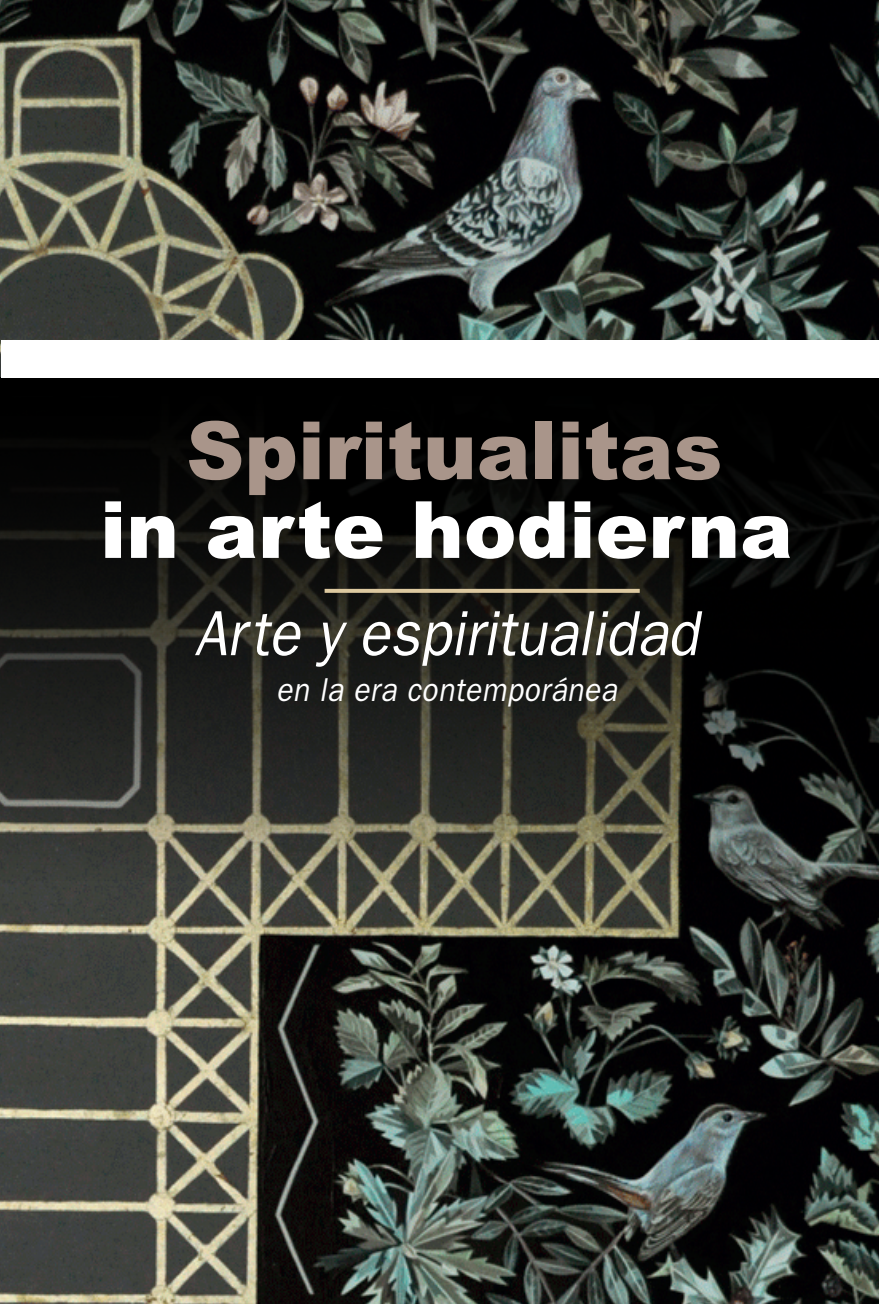
<style>
.page{position:relative;width:879px;height:1304px;background:#fff}
.page>*{position:absolute;margin:0;border:0;box-sizing:border-box;transform-origin:0 0}
.t1{font:900 80.4px "Arial";color:#a9958a}
.t2{font:900 79px "Arial";color:#fff}
.t3{font:italic 64px "Franklin Gothic";color:#fff;scale:.9 1}
.t4{font:italic 33.2px "Franklin Gothic";color:#fff;scale:.9 1}
</style>
<div class="page">
<img style="left:1px;top:0;width:878px;height:1304px">
<svg style="left:1px;top:378px;width:877px;height:503px;background:#1c1d19"></svg>
<div style="left:1px;top:340px;width:878px;height:38px;background:#fff"></div>
<svg style="left:325px;top:589px;width:315px;height:4px"></svg>
<h1 class="t1" style="left:186px;top:421px;width:538px">Spiritualitas</h1>
<h2 class="t2" style="left:100px;top:500px;width:694px">in arte hodierna</h2>
<h3 class="t3" style="left:194px;top:609px;width:573px">Arte y espiritualidad</h3>
<p class="t4" style="left:276px;top:677px;width:386px">en la era contemporánea</p>
</div>
